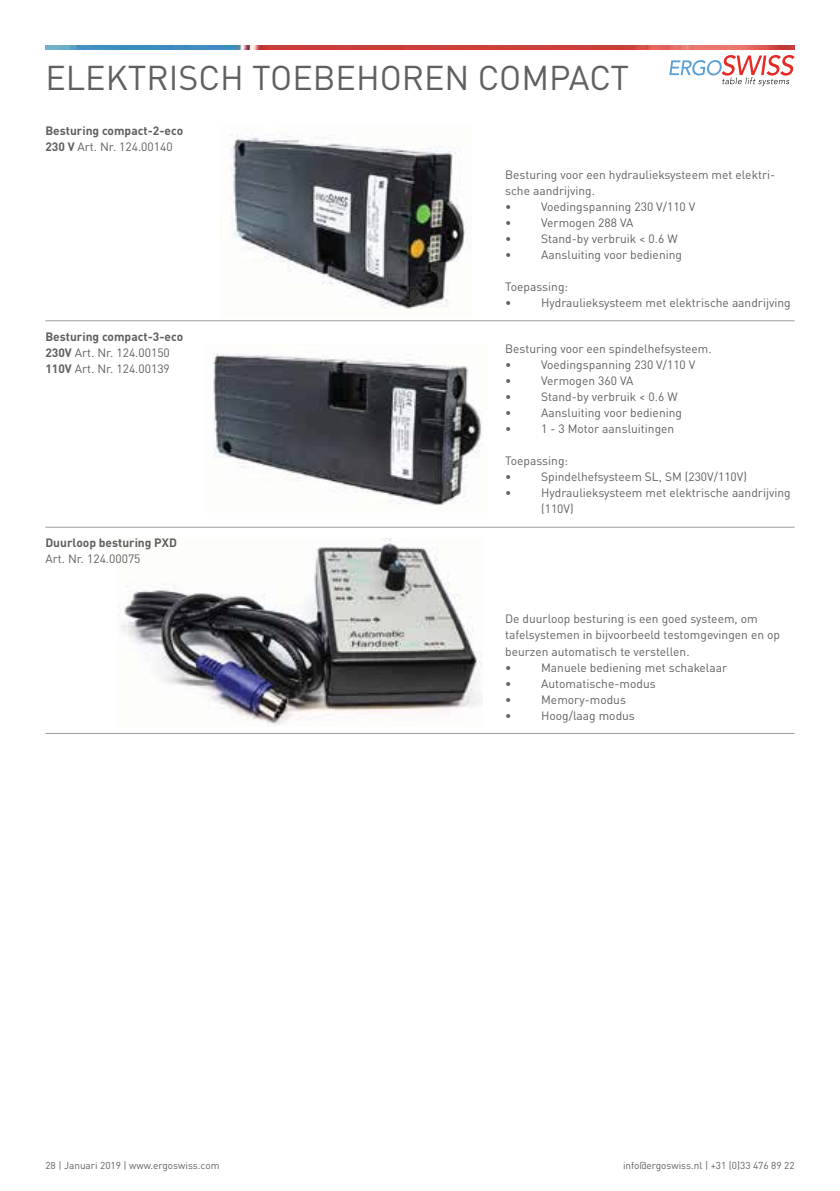
<style>
.page{position:relative;width:840px;height:1191px;background:#fff}
.page>*{position:absolute;margin:0;border:0;box-sizing:border-box;transform-origin:0 0}
.t1{font:34px "DIN Pro";color:#5f605f}
.t2{font:12px/16px "DIN Pro";color:#5f605f}
.t3{font:700 12px/16px "DIN Pro";color:#5f605f}
.t4{font:10px "DIN Pro";color:#5f605f}
.s1{font-weight:400}
.s2{font-weight:700}
</style>
<div class="page">
<img style="left:118px;top:538px;width:364px;height:188px">
<svg style="left:669px;top:55px;width:125px;height:31px"></svg>
<img style="left:45px;top:45px;width:749px;height:5px">
<hr style="left:45px;top:733px;width:749px;height:1px;background:#9c9c9c">
<hr style="left:45px;top:527px;width:749px;height:1px;background:#9c9c9c">
<hr style="left:45px;top:320px;width:749px;height:1px;background:#9c9c9c">
<img style="left:220px;top:135px;width:248px;height:174px">
<img style="left:213px;top:354px;width:269px;height:151px">
<h1 class="t1" style="left:45px;top:66px;width:584px">ELEKTRISCH TOEBEHOREN COMPACT</h1>
<p class="t3" style="left:45px;top:124px;width:139px">Besturing compact-2-eco<br>230 V <span class="s1">Art. Nr. 124.00140</span></p>
<p class="t2" style="left:505px;top:168px;width:271px">Besturing voor een hydraulieksysteem met elektri&shy;sche aandrijving.<br>•</p>
<p class="t2" style="left:541px;top:200px;width:156px">Voedingspanning 230 V/110 V</p>
<p class="t2" style="left:505px;top:216px;width:8px">•</p>
<p class="t2" style="left:541px;top:216px;width:94px">Vermogen 288 VA</p>
<p class="t2" style="left:505px;top:232px;width:8px">•</p>
<p class="t2" style="left:541px;top:232px;width:138px">Stand-by verbruik &lt; 0.6 W</p>
<p class="t2" style="left:505px;top:248px;width:8px">•</p>
<p class="t2" style="left:541px;top:248px;width:142px">Aansluiting voor bediening</p>
<p class="t2" style="left:505px;top:280px;width:64px">Toepassing: •</p>
<p class="t2" style="left:541px;top:296px;width:251px">Hydraulieksysteem met elektrische aandrijving</p>
<p class="t2" style="left:45px;top:330px;width:139px"><span class="s2">Besturing compact-3-eco<br>230V</span> Art. Nr. 124.00150<br><span class="s2">110V</span> Art. Nr. 124.00139</p>
<p class="t2" style="left:505px;top:342px;width:208px">Besturing voor een spindelhefsysteem. •</p>
<p class="t2" style="left:541px;top:358px;width:156px">Voedingspanning 230 V/110 V</p>
<p class="t2" style="left:505px;top:374px;width:8px">•</p>
<p class="t2" style="left:541px;top:374px;width:94px">Vermogen 360 VA</p>
<p class="t2" style="left:505px;top:390px;width:8px">•</p>
<p class="t2" style="left:541px;top:390px;width:138px">Stand-by verbruik &lt; 0.6 W</p>
<p class="t2" style="left:505px;top:406px;width:8px">•</p>
<p class="t2" style="left:541px;top:406px;width:142px">Aansluiting voor bediening</p>
<p class="t2" style="left:505px;top:422px;width:8px">•</p>
<p class="t2" style="left:541px;top:422px;width:135px">1 - 3 Motor aansluitingen</p>
<p class="t2" style="left:505px;top:454px;width:64px">Toepassing: •</p>
<p class="t2" style="left:541px;top:470px;width:207px">Spindelhefsysteem SL, SM (230V/110V)</p>
<p class="t3" style="left:45px;top:536px;width:133px">Duurloop besturing PXD</p>
<p class="t2" style="left:45px;top:552px;width:97px">Art. Nr. 124.00075</p>
<p class="t2" style="left:505px;top:486px;width:8px">•</p>
<p class="t2" style="left:541px;top:486px;width:251px">Hydraulieksysteem met elektrische aandrijving (110V)</p>
<p class="t2" style="left:505px;top:612px;width:276px">De duurloop besturing is een goed systeem, om tafelsystemen in bijvoorbeeld testomgevingen en op beurzen automatisch te verstellen.<br>•</p>
<p class="t2" style="left:541px;top:660px;width:187px">Manuele bediening met schakelaar</p>
<p class="t2" style="left:505px;top:676px;width:8px">•</p>
<p class="t2" style="left:541px;top:676px;width:116px">Automatische-modus</p>
<p class="t2" style="left:505px;top:692px;width:8px">•</p>
<p class="t2" style="left:541px;top:692px;width:86px">Memory-modus</p>
<p class="t2" style="left:505px;top:708px;width:8px">•</p>
<p class="t2" style="left:541px;top:708px;width:95px">Hoog/laag modus</p>
<p class="t4" style="left:45px;top:1161px;width:175px">28 | Januari 2019 | www.ergoswiss.com</p>
<p class="t4" style="left:622px;top:1161px;width:173px">info@ergoswiss.nl | +31 (0)33 476 89 22</p>
</div>
